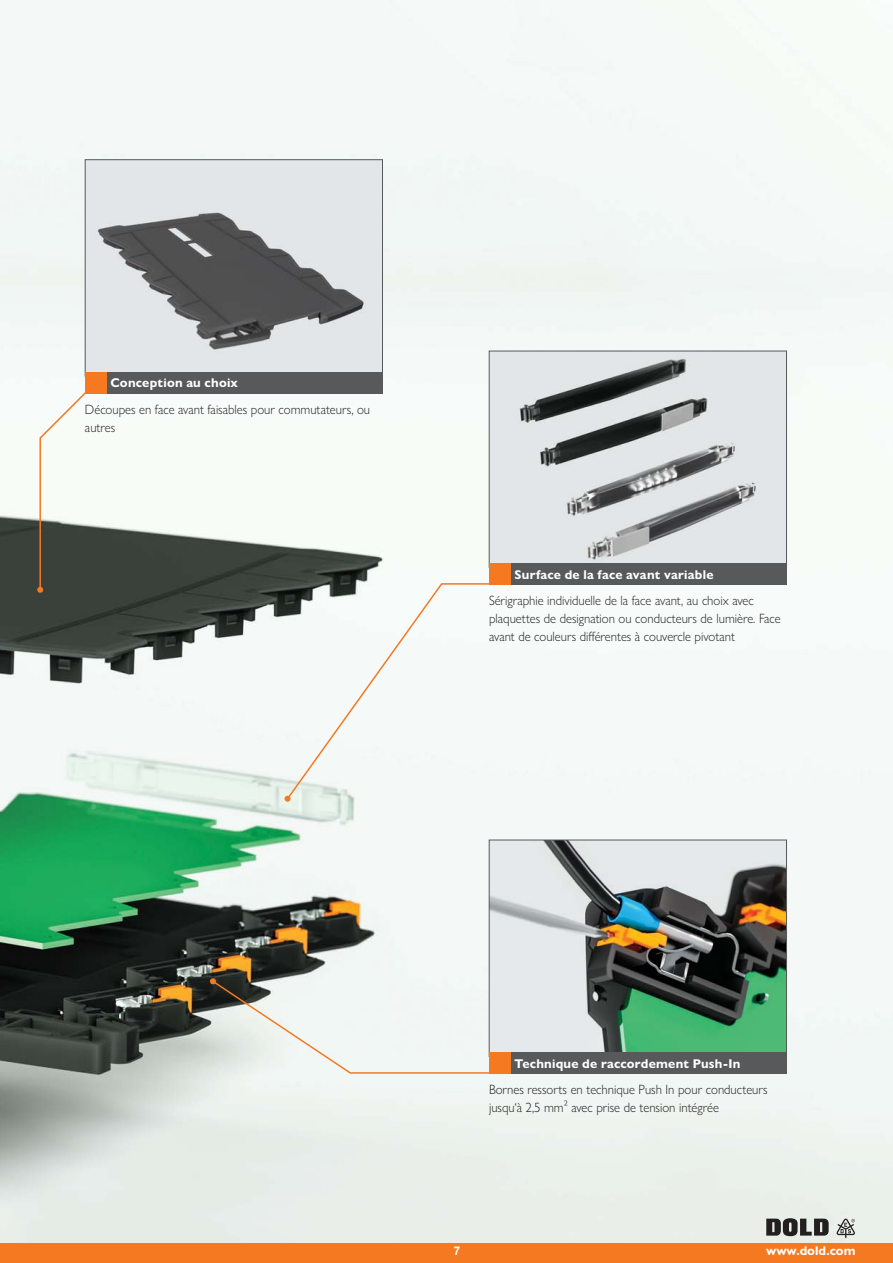
<style>
.page{position:relative;width:893px;height:1263px;background:#fff}
.page>*{position:absolute;margin:0;border:0;box-sizing:border-box;transform-origin:0 0}
.t1{font:300 13.5px/18px "Gill Sans Nova";color:#231f20;scale:.95 1}
.t2{font:700 12.75px "Gill Sans Nova";letter-spacing:.015em;color:#fff}
.t3{font:700 12px "Arial";color:#fff}
</style>
<div class="page">
<div style="left:0;top:1242px;width:893px;height:21px;background:#f47920"></div>
<img style="left:0;top:0;width:893px;height:1243px">
<svg style="left:766px;top:1218px;width:62px;height:18px"></svg>
<svg style="left:836px;top:1219px;width:19px;height:19px"></svg>
<svg style="left:210px;top:978px;width:279px;height:96px"></svg>
<svg style="left:37px;top:385px;width:56px;height:208px"></svg>
<div style="left:285px;top:582px;width:207px;height:219px;background:#f5f9f8"></div>
<svg style="left:285px;top:796px;width:6px;height:6px"></svg>
<img style="left:87px;top:162px;width:294px;height:210px">
<div style="left:85px;top:160px;width:298px;height:216px;border:1px solid #58595b"></div>
<img style="left:491px;top:353px;width:294px;height:210px">
<div style="left:489px;top:351px;width:298px;height:217px;border:1px solid #58595b"></div>
<img style="left:491px;top:842px;width:294px;height:210px">
<div style="left:489px;top:840px;width:298px;height:217px;border:1px solid #58595b"></div>
<div style="left:85px;top:372px;width:298px;height:21px;background:#58595b"></div>
<div style="left:489px;top:563px;width:298px;height:22px;background:#58595b"></div>
<div style="left:489px;top:1052px;width:298px;height:22px;background:#58595b"></div>
<div style="left:489px;top:1052px;width:21px;height:22px;background:#f47920"></div>
<div style="left:489px;top:563px;width:21px;height:22px;background:#f47920"></div>
<div style="left:85px;top:372px;width:21px;height:21px;background:#f47920"></div>
<p class="t2" style="left:110px;top:379px;width:129px">Conception au choix</p>
<p class="t1" style="left:85px;top:402px;width:302px">Découpes en face avant faisables pour commutateurs, ou autres</p>
<p class="t2" style="left:514px;top:570px;width:201px">Surface de la face avant variable</p>
<p class="t1" style="left:489px;top:593px;width:309px">Sérigraphie individuelle de la face avant, au choix avec plaquettes de designation ou conducteurs de lumière. Face avant de couleurs différentes à couvercle pivotant</p>
<p class="t2" style="left:514px;top:1059px;width:227px">Technique de raccordement Push-In</p>
<p class="t1" style="left:489px;top:1082px;width:295px">Bornes ressorts en technique Push In pour conducteurs jusqu‘à 2,5 mm2 avec prise de tension intégrée</p>
<p class="t3" style="left:454px;top:1244px;width:8px">7</p>
<p class="t2" style="left:766px;top:1246px;width:91px">www.dold.com</p>
</div>
